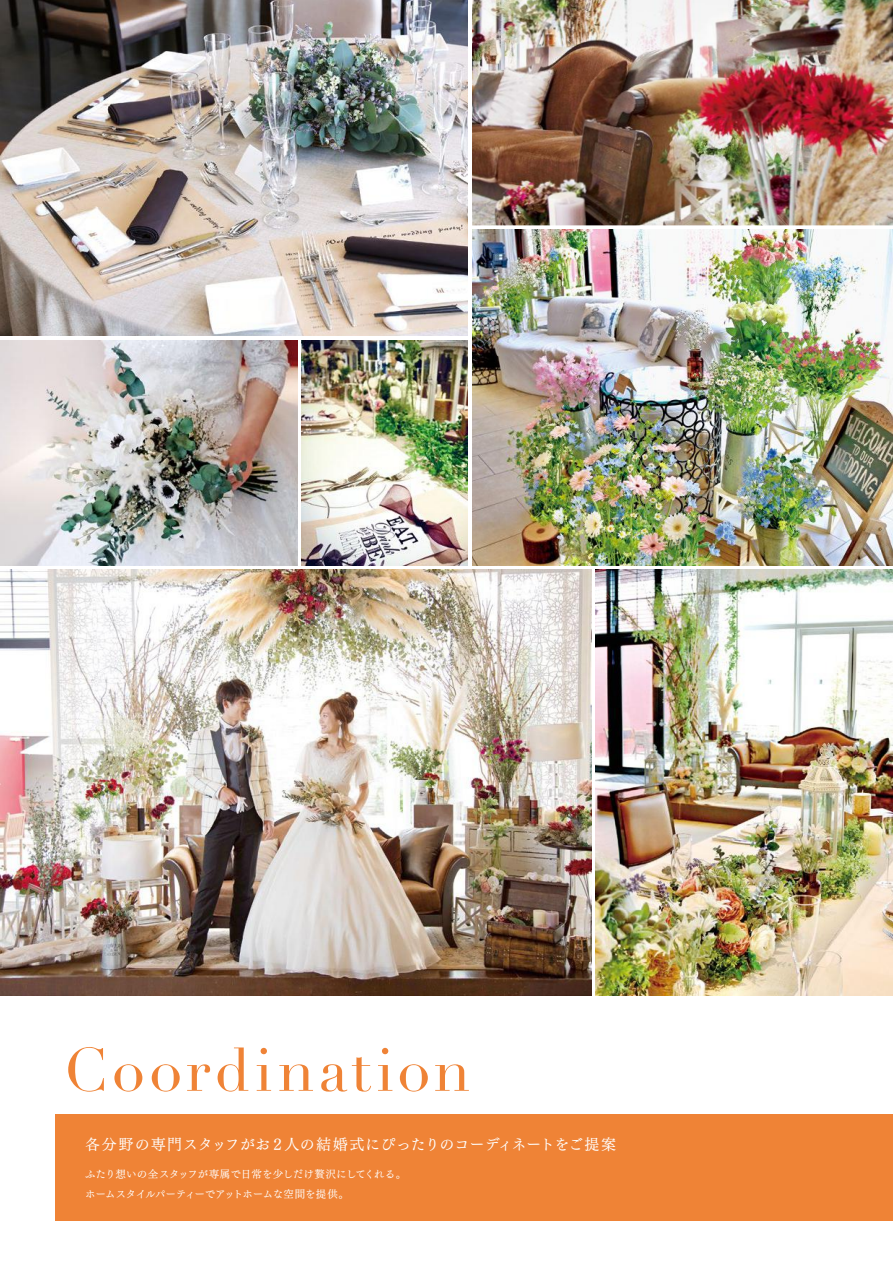
<style>
.page{position:relative;width:893px;height:1263px;background:#fff}
.page>*{position:absolute;margin:0;border:0;box-sizing:border-box;transform-origin:0 0}
.t1{font:60px "Didot";letter-spacing:.07em;color:#ef8336}
.t2{font:15px "Tsuku Min Pro RB";letter-spacing:.01em;color:#fff}
.t3{font:10.5px/19.5px "Tsuku Min Pro RB";letter-spacing:-.01em;color:#fff}
</style>
<div class="page">
<div style="left:55px;top:1114px;width:838px;height:106px;background:#ef8336"></div>
<img style="left:472px;top:0;width:421px;height:225px">
<img style="left:472px;top:230px;width:421px;height:336px">
<img style="left:0;top:340px;width:298px;height:226px">
<img style="left:302px;top:340px;width:166px;height:226px">
<img style="left:0;top:0;width:468px;height:336px">
<img style="left:0;top:570px;width:591px;height:425px">
<img style="left:595px;top:570px;width:298px;height:425px">
<h1 class="t1" style="left:64px;top:1034px;width:408px">Coordination</h1>
<h2 class="t2" style="left:85px;top:1131px;width:533px">各分野の専門スタッフがお２人の結婚式にぴったりのコーディネートをご提案</h2>
<p class="t3" style="left:85px;top:1163px;width:323px">ふたり想いの全スタッフが専属で日常を少しだけ贅沢にしてくれる。ホームスタイルパーティーでアットホームな空間を提供。</p>
</div>
